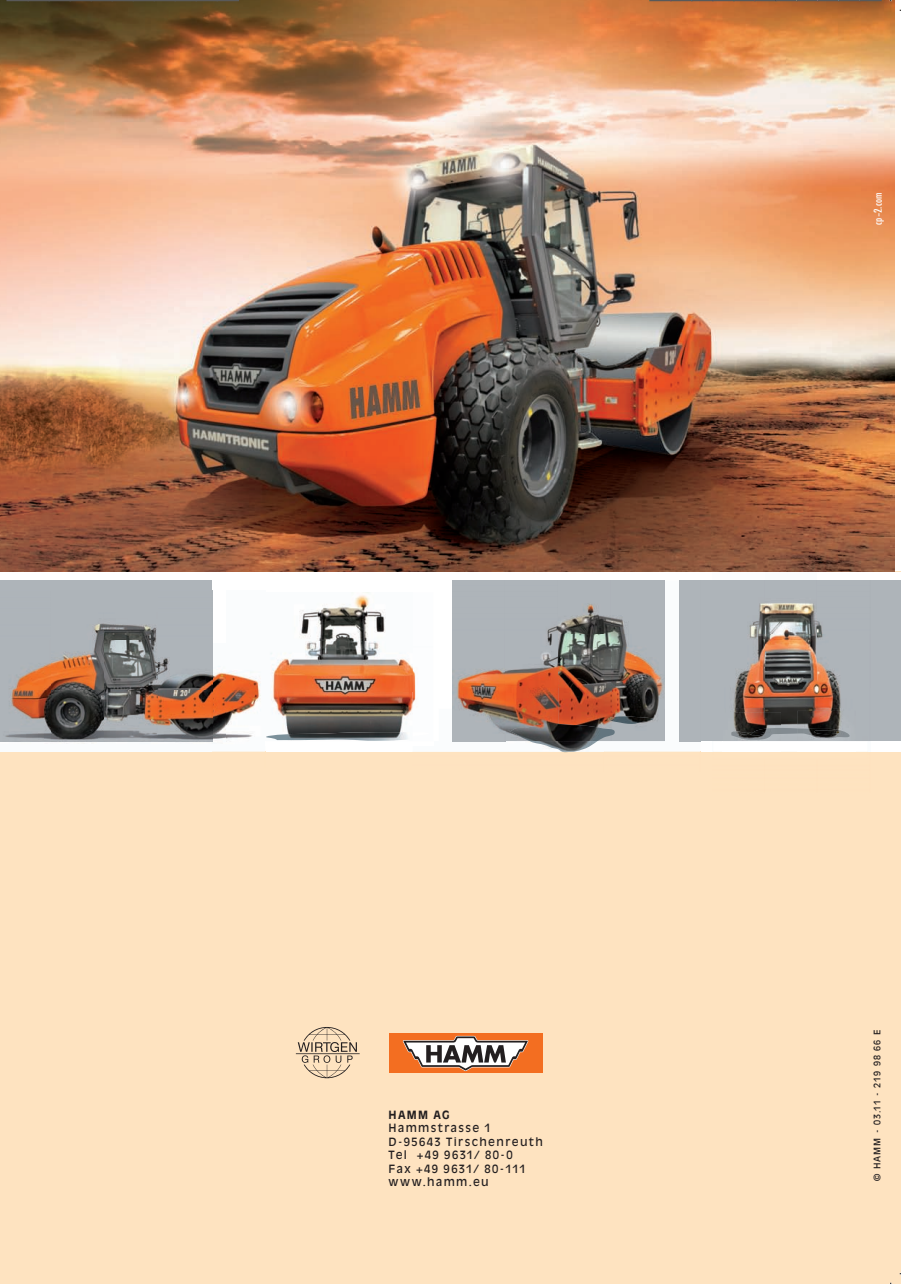
<style>
.page{position:relative;width:901px;height:1284px;background:#fff}
.page>*{position:absolute;margin:0;border:0;box-sizing:border-box;transform-origin:0 0}
.t1{font:11.25px/13.5px "Antique Olive";letter-spacing:.12em;color:#231f20}
.t2{font:700 11.25px "Antique Olive";letter-spacing:.11em;color:#231f20}
.t3{font:500 condensed 10.5px "Futura";color:#fff}
.t4{font:9px "Antique Olive";letter-spacing:.125em;color:#231f20}
</style>
<div class="page">
<div style="left:0;top:571px;width:901px;height:712px;background:#fee3c0"></div>
<div style="left:0;top:571px;width:901px;height:180px;background:#fff"></div>
<div style="left:0;top:580px;width:212px;height:161px;background:#aeb4b9"></div>
<div style="left:679px;top:580px;width:222px;height:161px;background:#aeb4b9"></div>
<img style="left:0;top:751px;width:265px;height:1px">
<img style="left:212px;top:590px;width:14px;height:107px">
<img style="left:0;top:623px;width:212px;height:121px">
<img style="left:212px;top:697px;width:15px;height:45px">
<img style="left:226px;top:671px;width:35px;height:70px">
<img style="left:712px;top:571px;width:158px;height:116px">
<img style="left:733px;top:687px;width:32px;height:21px">
<img style="left:765px;top:687px;width:52px;height:21px">
<img style="left:817px;top:687px;width:24px;height:21px">
<img style="left:713px;top:708px;width:154px;height:44px">
<img style="left:781px;top:728px;width:16px;height:6px">
<img style="left:723px;top:712px;width:58px;height:40px">
<img style="left:731px;top:728px;width:50px;height:11px">
<img style="left:739px;top:732px;width:26px;height:3px">
<img style="left:797px;top:711px;width:58px;height:41px">
<img style="left:797px;top:728px;width:53px;height:10px">
<img style="left:812px;top:730px;width:30px;height:4px">
<img style="left:270px;top:592px;width:143px;height:99px">
<img style="left:259px;top:691px;width:154px;height:50px">
<img style="left:259px;top:732px;width:154px;height:8px">
<img style="left:413px;top:751px;width:287px;height:2px">
<img style="left:679px;top:741px;width:21px;height:1px">
<img style="left:452px;top:580px;width:213px;height:161px">
<img style="left:413px;top:671px;width:3px;height:32px">
<img style="left:608px;top:716px;width:53px;height:8px">
<svg style="left:562px;top:751px;width:12px;height:1px"></svg>
<img style="left:529px;top:741px;width:68px;height:10px">
<img style="left:507px;top:724px;width:109px;height:17px">
<img style="left:0;top:0;width:894px;height:571px">
<svg style="left:296px;top:1027px;width:64px;height:51px"></svg>
<div style="left:389px;top:1033px;width:153px;height:40px;background:#f36e21"></div>
<svg style="left:403px;top:1035px;width:125px;height:35px"></svg>
<svg style="left:0;top:0;width:239px;height:1px"></svg>
<svg style="left:649px;top:0;width:232px;height:1px"></svg>
<p class="t2" style="left:388px;top:1107px;width:62px">HAMM AG</p>
<p class="t1" style="left:388px;top:1120px;width:156px">Hammstrasse 1<br>D-95643 Tirschenreuth<br>Tel +49 9631/ 80-0<br>Fax +49 9631/ 80-111 www.hamm.eu</p>
<p class="t3" style="left:871px;top:225px;width:34px;rotate:-90deg">cp–2.com</p>
<p class="t4" style="left:871px;top:1180px;width:153px;rotate:-90deg">© HAMM - 03.11 - 219 98 66 E</p>
</div>
